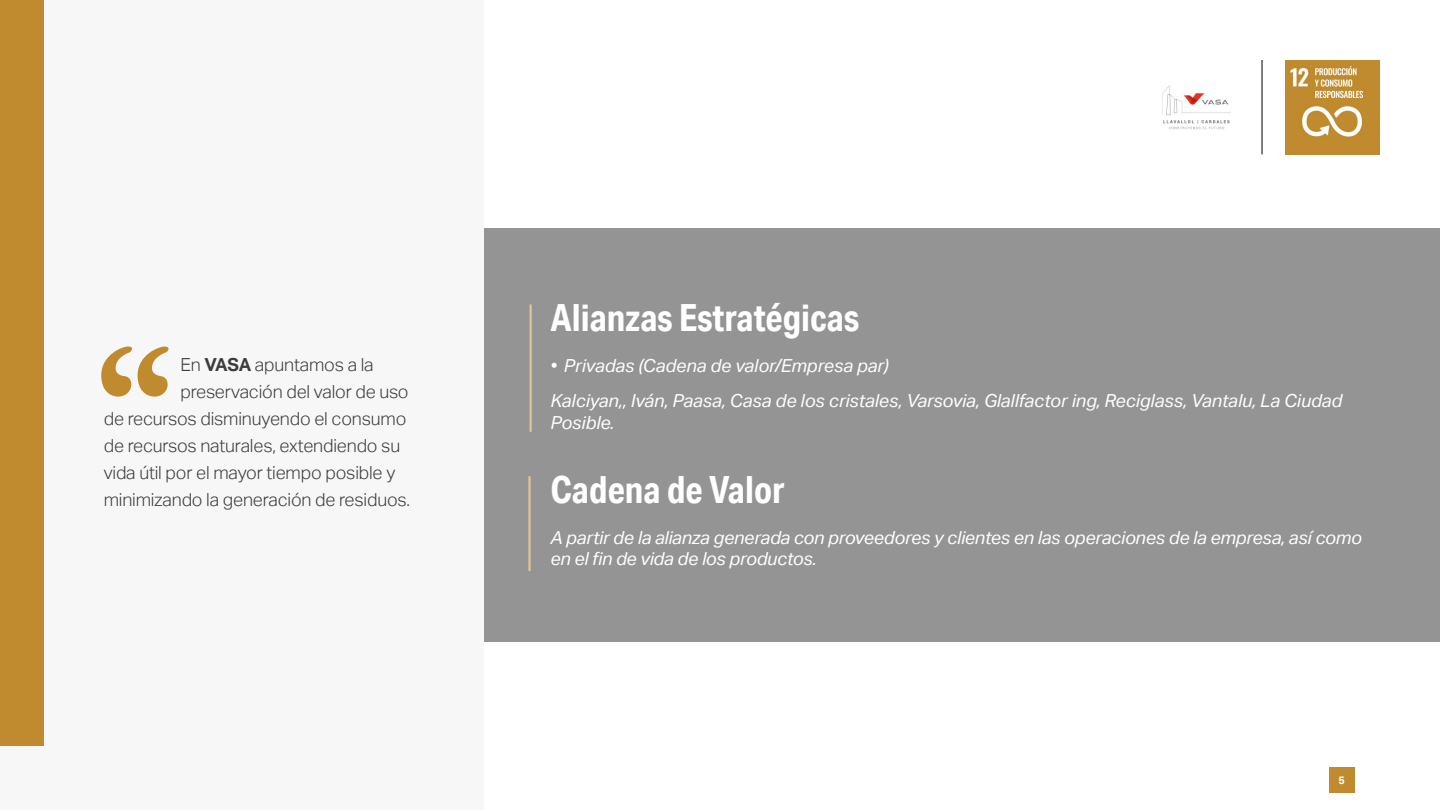
<style>
.page{position:relative;width:1440px;height:810px;background:#fff}
.page>*{position:absolute;margin:0;border:0;box-sizing:border-box;transform-origin:0 0}
.t1{font:700 37.5px "Aktiv Grotesk Cd";color:#fff}
.t2{font:italic 18px/35.2px "Aktiv Grotesk";letter-spacing:-.01em;color:#fff}
.t3{font:300 18px "Aktiv Grotesk";letter-spacing:-.01em;color:#3c3c3b}
.t4{font:700 10.88px "Aktiv Grotesk";color:#fff}
.s1{font-weight:700}
</style>
<div class="page">
<img style="left:1285px;top:60px;width:95px;height:95px">
<hr style="left:1262px;top:60px;width:1px;height:94px;background:#000">
<div style="left:1329px;top:767px;width:25px;height:26px;background:#bf8b2e"></div>
<img style="left:1162px;top:85px;width:69px;height:45px">
<div style="left:0;top:0;width:484px;height:810px;background:#f7f7f7"></div>
<div style="left:0;top:0;width:44px;height:746px;background:#bf8b2e"></div>
<div style="left:484px;top:228px;width:956px;height:414px;background:#949494"></div>
<svg style="left:101px;top:347px;width:68px;height:50px"></svg>
<hr style="left:530px;top:304px;width:2px;height:128px;background:#dfc596">
<hr style="left:528px;top:476px;width:3px;height:95px;background:#dfc596">
<p class="t3" style="left:181px;top:355px;width:195px">En <span class="s1">VASA</span> apuntamos a la</p>
<p class="t3" style="left:181px;top:382px;width:230px">preservación del valor de uso</p>
<p class="t3" style="left:104px;top:409px;width:304px">de recursos disminuyendo el consumo</p>
<p class="t3" style="left:104px;top:436px;width:298px">de recursos naturales, extendiendo su</p>
<p class="t3" style="left:104px;top:463px;width:293px">vida útil por el mayor tiempo posible y</p>
<p class="t3" style="left:104px;top:490px;width:308px">minimizando la generación de residuos.</p>
<h1 class="t1" style="left:550px;top:295px;width:310px">Alianzas Estratégicas</h1>
<p class="t2" style="left:550px;top:348px;width:793px">• Privadas (Cadena de valor/Empresa par)<br>Kalciyan,, Iván, Paasa, Casa de los cristales, Varsovia, Glallfactor ing, Reciglass, Vantalu, La Ciudad</p>
<p class="t2" style="left:550px;top:405px;width:65px">Posible.</p>
<h1 class="t1" style="left:550px;top:467px;width:236px">Cadena de Valor</h1>
<p class="t2" style="left:550px;top:527px;width:813px;line-height:21.8px">A partir de la alianza generada con proveedores y clientes en las operaciones de la empresa, así como en el fin de vida de los productos.</p>
<p class="t4" style="left:1338px;top:774px;width:8px">5</p>
</div>
